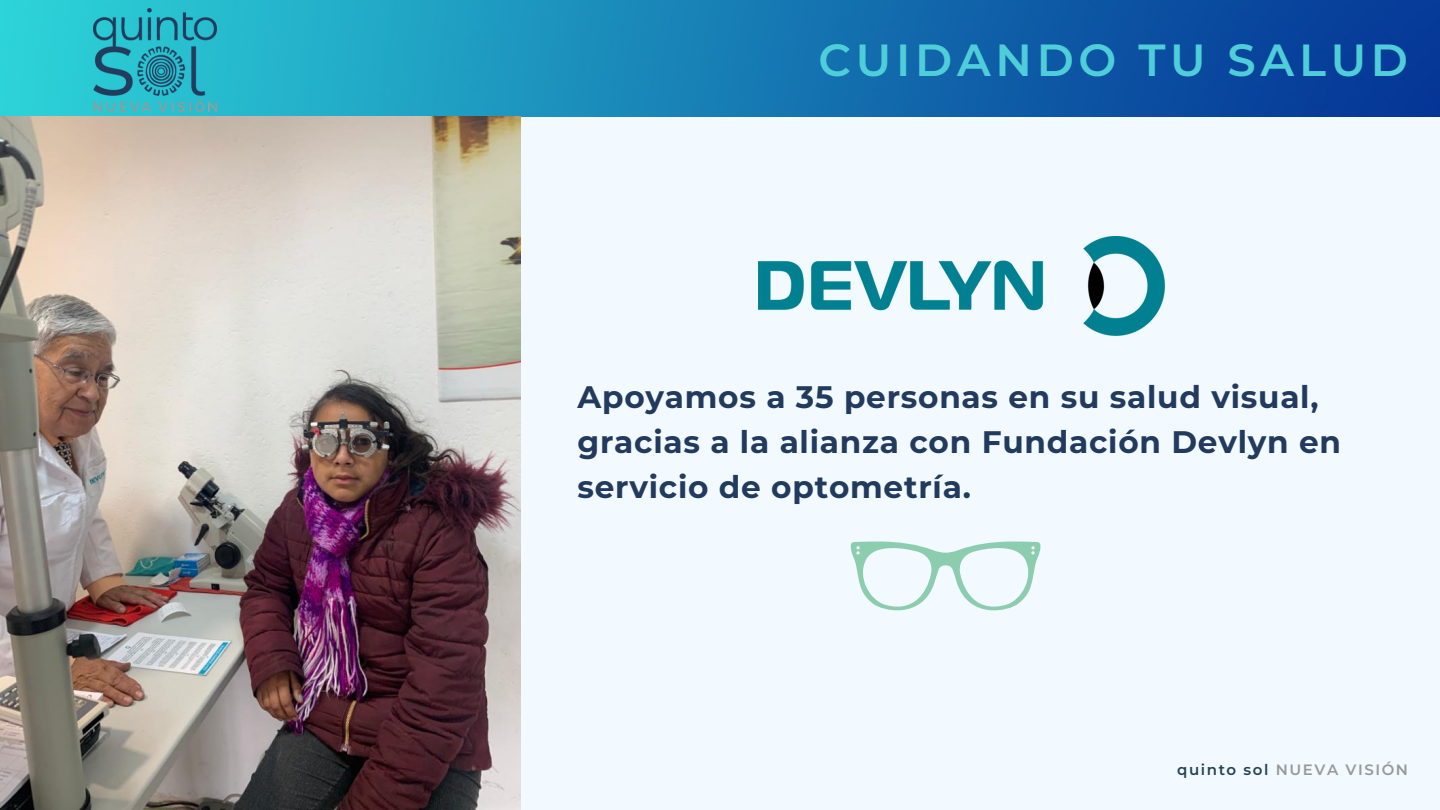
<style>
.page{position:relative;width:1440px;height:810px;background:#f2faff}
.page>*{position:absolute;margin:0;border:0;box-sizing:border-box;transform-origin:0 0}
.t1{font:600 45px "Montserrat";letter-spacing:.105em;color:#4fced9}
.t2{font:700 31.1px/44.8px "Montserrat";letter-spacing:.025em;color:#223a5d}
.t3{font:600 15px "Montserrat";letter-spacing:.105em;color:#999}
.s1{color:#244357}
.s2{color:#989898}
</style>
<div class="page">
<img style="left:0;top:0;width:1440px;height:116px">
<img style="left:93px;top:9px;width:124px;height:102px">
<img style="left:758px;top:237px;width:407px;height:98px">
<svg style="left:851px;top:541px;width:189px;height:69px"></svg>
<img style="left:0;top:116px;width:520px;height:694px">
<p class="t1" style="left:818px;top:33px;width:591px">CUIDANDO TU SALUD</p>
<p class="t2" style="left:577px;top:375px;width:765px">Apoyamos a 35 personas en su salud visual, gracias a la alianza con Fundación Devlyn en servicio de optometría.</p>
<p class="t3" style="left:1177px;top:761px;width:232px"><span class="s1">quinto sol</span> NUEVA VISIÓ<span class="s2">N</span></p>
</div>
